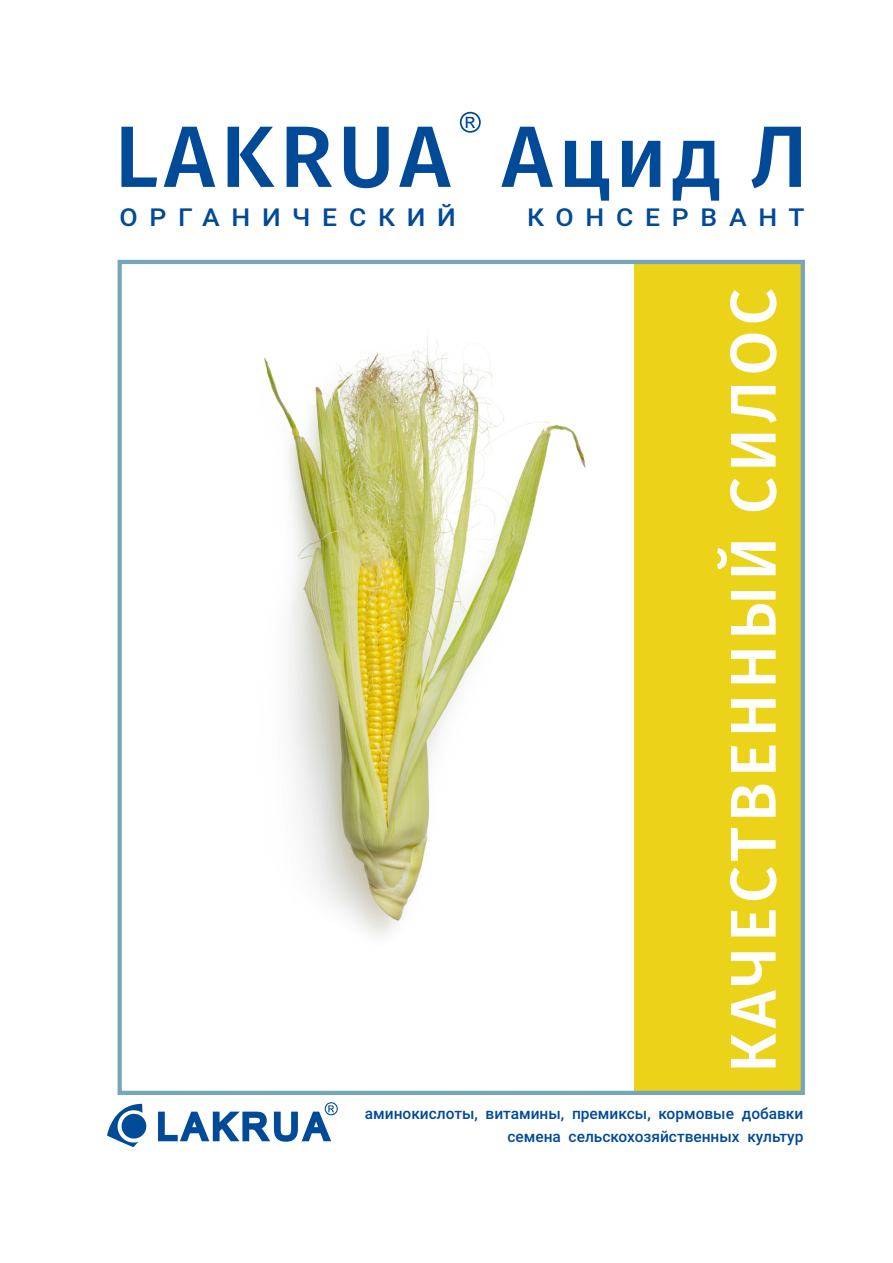
<style>
.page{position:relative;width:893px;height:1263px;background:#fff}
.page>*{position:absolute;margin:0;border:0;box-sizing:border-box;transform-origin:0 0}
.t1{font:500 87.15px "Fira Sans";letter-spacing:.065em;color:#014a97}
.t2{font:500 64.5px "Fira Sans";letter-spacing:.085em;color:#fff}
.t3{font:500 24.75px "Roboto";letter-spacing:.445em;color:#014a97;scale:1.07 1}
.t4{font:500 15.45px/23.2px "Roboto";color:#014a97;text-align:right}
</style>
<div class="page">
<img style="left:264px;top:338px;width:322px;height:599px">
<div style="left:634px;top:262px;width:169px;height:831px;background:#ebd319"></div>
<div style="left:118px;top:260px;width:687px;height:835px;border:4px solid #77a5bc"></div>
<svg style="left:107px;top:1104px;width:40px;height:43px"></svg>
<svg style="left:158px;top:1102px;width:180px;height:40px"></svg>
<svg style="left:460px;top:112px;width:21px;height:21px"></svg>
<h1 class="t1" style="left:114px;top:105px;width:695px">LAKRUA Ацид Л</h1>
<h3 class="t3" style="left:120px;top:208px;width:316px">ОРГАНИЧЕСКИЙ</h3>
<h3 class="t3" style="left:527px;top:208px;width:261px">КОНСЕРВАНТ</h3>
<h2 class="t2" style="left:715px;top:1073px;width:785px;rotate:-90deg">КАЧЕСТВЕННЫЙ СИЛОС</h2>
<p class="t4" style="left:365px;top:1103px;width:440px">аминокислоты, витамины, премиксы, кормовые добавки семена сельскохозяйственных культур</p>
</div>
